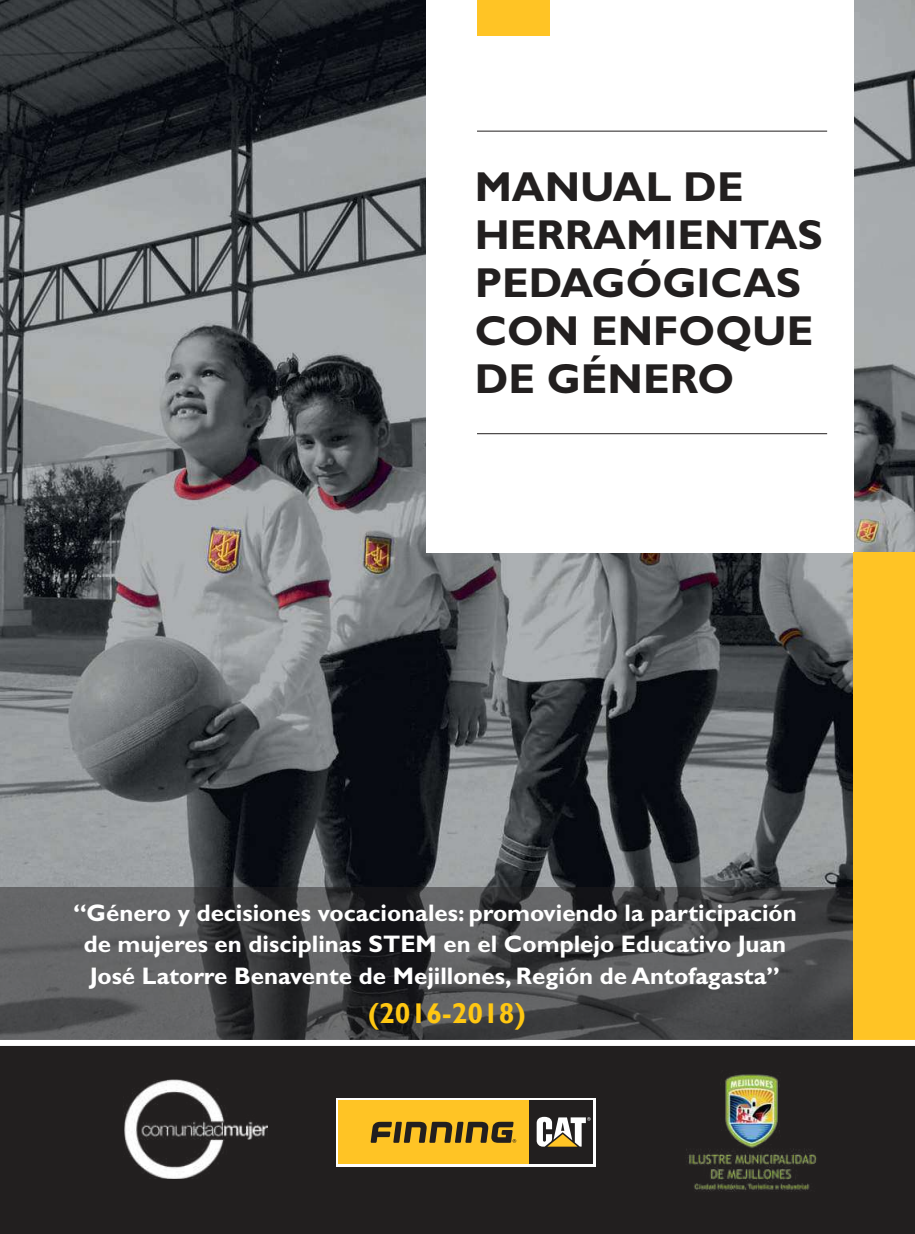
<style>
.page{position:relative;width:915px;height:1234px;background:#fff}
.page>*{position:absolute;margin:0;border:0;box-sizing:border-box;transform-origin:0 0}
.t1{font:700 42px/48px "Gill Sans Std";color:#221f1f}
.t2{font:700 28.5px "Gill Sans";color:#ffc712}
.t3{font:700 24px/31.5px "Gill Sans Std";color:#fff;text-align:center}
</style>
<div class="page">
<img style="left:0;top:0;width:914px;height:887px">
<svg style="left:0;top:887px;width:853px;height:152px;background:#48484a"></svg>
<div style="left:426px;top:0;width:427px;height:552px;background:#fff"></div>
<div style="left:853px;top:552px;width:61px;height:681px;background:#ffc425"></div>
<div style="left:477px;top:0;width:72px;height:36px;background:#ffc425"></div>
<hr style="left:477px;top:433px;width:349px;height:1px;background:#221f1f">
<hr style="left:477px;top:131px;width:349px;height:1px;background:#221f1f">
<div style="left:0;top:1040px;width:914px;height:193px;background:#221f1f"></div>
<img style="left:124px;top:1079px;width:143px;height:99px">
<svg style="left:336px;top:1098px;width:259px;height:67px"></svg>
<div style="left:338px;top:1099px;width:191px;height:64px;background:#ffc425"></div>
<div style="left:529px;top:1099px;width:64px;height:64px;background:#221f1f"></div>
<svg style="left:536px;top:1116px;width:54px;height:30px"></svg>
<svg style="left:370px;top:1121px;width:146px;height:21px"></svg>
<img style="left:686px;top:1074px;width:131px;height:117px">
<div style="left:0;top:1039px;width:914px;height:6px;background:#fff"></div>
<h1 class="t1" style="left:474px;top:163px;width:349px">MANUAL DE<br>HERRAMIENTAS<br>PEDAGÓGICAS<br>CON ENFOQUE<br>DE GÉNERO</h1>
<p class="t3" style="left:73px;top:896px;width:725px">“Género y decisiones vocacionales: promoviendo la participación de mujeres en disciplinas STEM en el Complejo Educativo Juan<br>José Latorre Benavente de Mejillones, Región de Antofagasta”</p>
<p class="t2" style="left:368px;top:1001px;width:159px">(2016-2018)</p>
</div>
